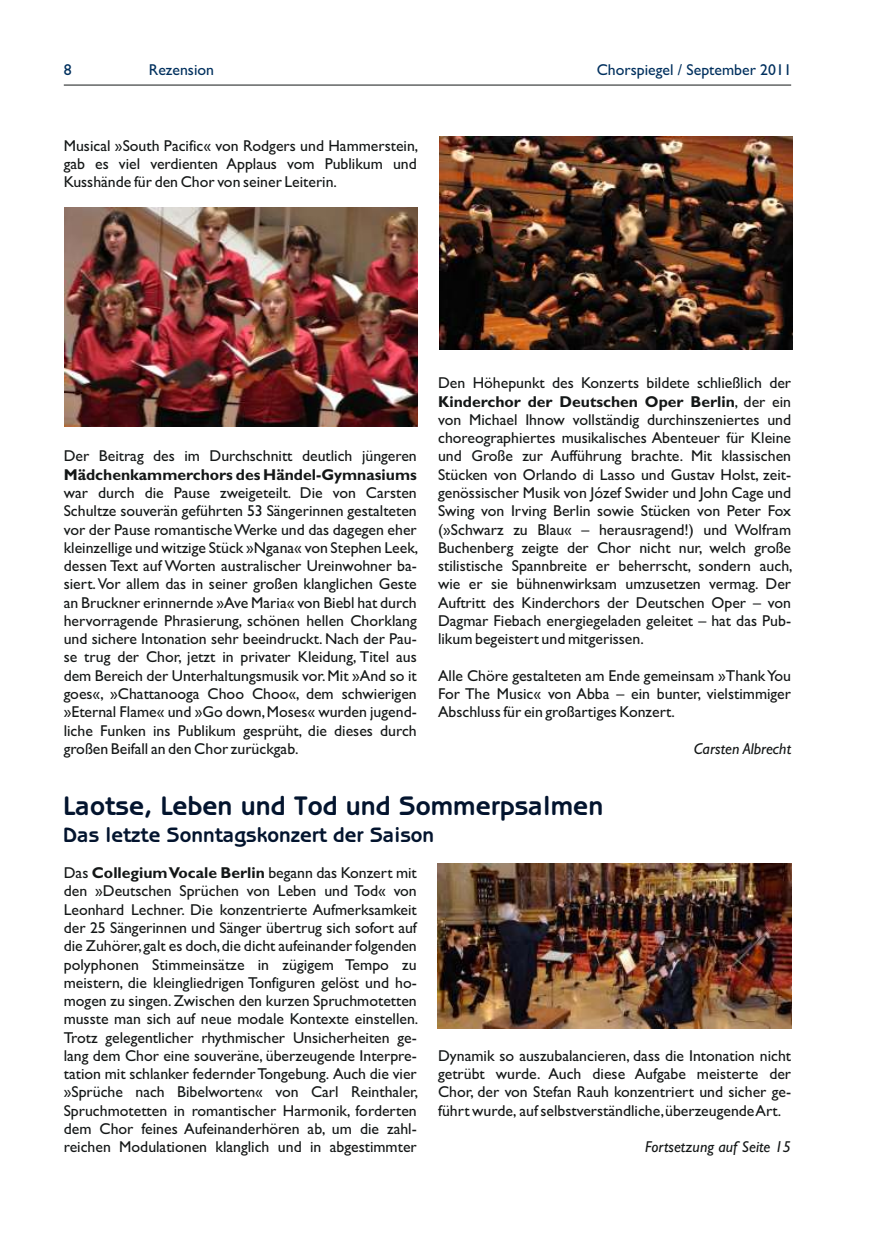
<style>
.page{position:relative;width:872px;height:1242px;background:#fff}
.page>*{position:absolute;margin:0;border:0;box-sizing:border-box;transform-origin:0 0}
.t1{font:700 27px "Benguiat Gothic";color:#03142e}
.t2{font:700 21px "Benguiat Gothic";color:#03142e}
.t3{font:15.75px/18.3px "Gill Sans";color:#141717;text-align:justify}
.t4{font:700 15.75px "Gill Sans";color:#141717}
.t5{font:italic 15.75px "Gill Sans";color:#141717}
.t6{font:15.75px "Gill Sans";color:#00305e}
.s1{font-weight:700}
</style>
<div class="page">
<hr style="left:64px;top:85px;width:727px;height:1px;background:#141717">
<img style="left:438px;top:863px;width:353px;height:166px">
<img style="left:64px;top:207px;width:353px;height:219px">
<img style="left:439px;top:137px;width:353px;height:212px">
<p class="t6" style="left:64px;top:64px;width:9px">8</p>
<p class="t6" style="left:149px;top:64px;width:67px">Rezension</p>
<p class="t6" style="left:597px;top:64px;width:196px">Chorspiegel / September 2011</p>
<p class="t3" style="left:64px;top:138px;width:356px">Musical »South Pacific« von Rodgers und Hammerstein, gab es viel verdienten Applaus vom Publikum und Kusshände für den Chor von seiner Leiterin.</p>
<p class="t3" style="left:438px;top:375px;width:354px">Den Höhepunkt des Konzerts bildete schließlich der <span class="s1">Kinderchor der Deutschen Oper Berlin</span>, der ein von Michael Ihnow vollständig durchinszeniertes und choreographiertes musikalisches Abenteuer für Kleine</p>
<p class="t3" style="left:64px;top:449px;width:354px">Der Beitrag des im Durchschnitt deutlich jüngeren</p>
<p class="t3" style="left:438px;top:449px;width:354px">und Große zur Aufführung brachte. Mit klassischen</p>
<p class="t4" style="left:64px;top:469px;width:354px">Mädchenkammerchors des Händel-Gymnasiums</p>
<p class="t3" style="left:438px;top:467px;width:354px">Stücken von Orlando di Lasso und Gustav Holst, zeit-</p>
<p class="t3" style="left:64px;top:485px;width:354px">war durch die Pause zweigeteilt. Die von Carsten</p>
<p class="t3" style="left:438px;top:485px;width:354px">genössischer Musik von Józef Swider und John Cage und</p>
<p class="t3" style="left:64px;top:503px;width:354px">Schultze souverän geführten 53 Sängerinnen gestalteten</p>
<p class="t3" style="left:438px;top:503px;width:354px">Swing von Irving Berlin sowie Stücken von Peter Fox</p>
<p class="t3" style="left:64px;top:522px;width:354px">vor der Pause romantische Werke und das dagegen eher</p>
<p class="t3" style="left:438px;top:522px;width:354px">(»Schwarz zu Blau« – herausragend!) und Wolfram</p>
<p class="t3" style="left:64px;top:540px;width:356px">kleinzellige und witzige Stück »Ngana« von Stephen Leek,</p>
<p class="t3" style="left:438px;top:540px;width:354px">Buchenberg zeigte der Chor nicht nur, welch große</p>
<p class="t3" style="left:64px;top:558px;width:354px">dessen Text auf Worten australischer Ureinwohner ba-</p>
<p class="t3" style="left:438px;top:558px;width:356px">stilistische Spannbreite er beherrscht, sondern auch,</p>
<p class="t3" style="left:64px;top:576px;width:354px">siert.Vor allem das in seiner großen klanglichen Geste</p>
<p class="t3" style="left:438px;top:576px;width:354px">wie er sie bühnenwirksam umzusetzen vermag. Der</p>
<p class="t3" style="left:64px;top:595px;width:354px">an Bruckner erinnernde »Ave Maria« von Biebl hat durch</p>
<p class="t3" style="left:438px;top:595px;width:354px">Auftritt des Kinderchors der Deutschen Oper – von</p>
<p class="t3" style="left:64px;top:613px;width:354px">hervorragende Phrasierung, schönen hellen Chorklang</p>
<p class="t3" style="left:438px;top:613px;width:354px">Dagmar Fiebach energiegeladen geleitet – hat das Pub-</p>
<p class="t3" style="left:64px;top:631px;width:354px">und sichere Intonation sehr beeindruckt. Nach der Pau-</p>
<p class="t3" style="left:438px;top:631px;width:207px">likum begeistert und mitgerissen.</p>
<p class="t3" style="left:64px;top:649px;width:354px">se trug der Chor, jetzt in privater Kleidung, Titel aus dem Bereich der Unterhaltungsmusik vor.Mit »And so it</p>
<p class="t3" style="left:438px;top:668px;width:354px">Alle Chöre gestalteten am Ende gemeinsam »Thank You</p>
<p class="t3" style="left:64px;top:686px;width:354px">goes«, »Chattanooga Choo Choo«, dem schwierigen</p>
<p class="t3" style="left:438px;top:686px;width:354px">For The Music« von Abba – ein bunter, vielstimmiger</p>
<p class="t3" style="left:64px;top:704px;width:354px">»Eternal Flame« und »Go down,Moses« wurden jugend-</p>
<p class="t3" style="left:438px;top:704px;width:238px">Abschluss für ein großartiges Konzert.</p>
<p class="t3" style="left:64px;top:723px;width:354px">liche Funken ins Publikum gesprüht, die dieses durch großen Beifall an den Chor zurückgab.</p>
<p class="t5" style="left:694px;top:743px;width:99px">Carsten Albrecht</p>
<h1 class="t1" style="left:63px;top:789px;width:542px">Laotse, Leben und Tod und Sommerpsalmen</h1>
<h2 class="t2" style="left:63px;top:822px;width:373px">Das letzte Sonntagskonzert der Saison</h2>
<p class="t3" style="left:64px;top:865px;width:356px">Das <span class="s1">Collegium Vocale Berlin</span> begann das Konzert mit den »Deutschen Sprüchen von Leben und Tod« von Leonhard Lechner. Die konzentrierte Aufmerksamkeit der 25 Sängerinnen und Sänger übertrug sich sofort auf die Zuhörer,galt es doch,die dicht aufeinander folgenden polyphonen Stimmeinsätze in zügigem Tempo zu meistern, die kleingliedrigen Tonfiguren gelöst und ho&shy;mogen zu singen.Zwischen den kurzen Spruchmotetten musste man sich auf neue modale Kontexte einstellen.<br>Trotz gelegentlicher rhythmischer Unsicherheiten ge&shy;lang dem Chor eine souveräne, überzeugende Interpre-</p>
<p class="t3" style="left:438px;top:1048px;width:354px">Dynamik so auszubalancieren, dass die Intonation nicht</p>
<p class="t3" style="left:64px;top:1066px;width:354px">tation mit schlanker federnder Tongebung. Auch die vier</p>
<p class="t3" style="left:438px;top:1066px;width:354px">getrübt wurde. Auch diese Aufgabe meisterte der</p>
<p class="t3" style="left:64px;top:1084px;width:356px">»Sprüche nach Bibelworten« von Carl Reinthaler,</p>
<p class="t3" style="left:438px;top:1084px;width:354px">Chor, der von Stefan Rauh konzentriert und sicher ge-</p>
<p class="t3" style="left:64px;top:1103px;width:354px">Spruchmotetten in romantischer Harmonik, forderten</p>
<p class="t3" style="left:438px;top:1103px;width:345px">führt wurde, auf selbstverständliche,überzeugende Art.</p>
<p class="t3" style="left:64px;top:1121px;width:354px">dem Chor feines Aufeinanderhören ab, um die zahl&shy;reichen Modulationen klanglich und in abgestimmter</p>
<p class="t5" style="left:645px;top:1141px;width:147px">Fortsetzung auf Seite 15</p>
</div>
